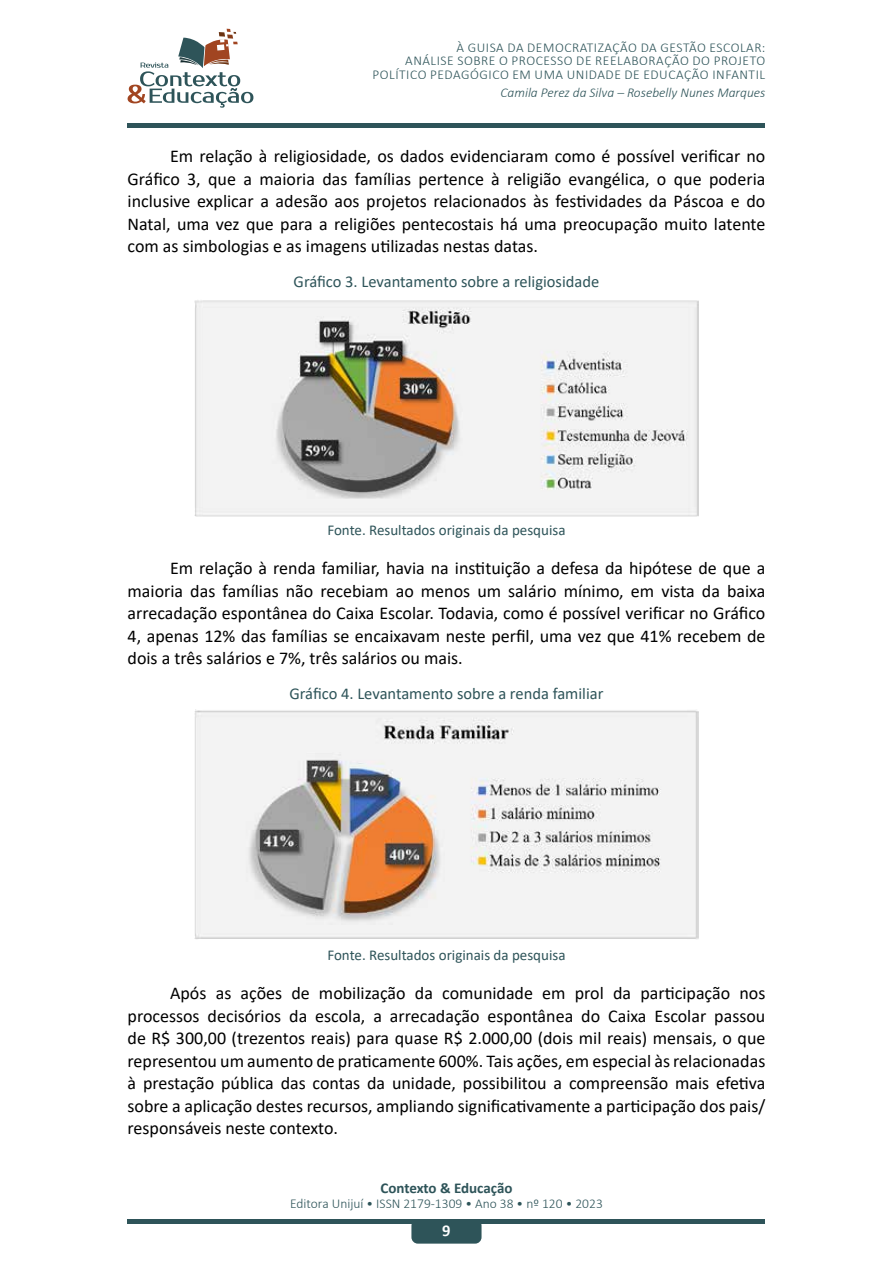
<style>
.page{position:relative;width:893px;height:1263px;background:#fff}
.page>*{position:absolute;margin:0;border:0;box-sizing:border-box;transform-origin:0 0}
.t1{font:18px/22.5px "Calibri";color:#000;text-align:justify}
.t2{font:16.5px "Calibri";color:#2e5459}
.t3{font:700 16.5px "Calibri";color:#fff}
.t4{font:15px "Calibri";color:#2e5459}
.t5{font:700 15px "Calibri";letter-spacing:-.005em;color:#2e5459}
.t6{font:300 13.5px/13.5px "Calibri";letter-spacing:.04em;color:#2e5459;text-align:right}
.t7{font:300 13.5px "Calibri";color:#2e5459}
.t8{font:italic 300 13.5px "Calibri";color:#2e5459}
</style>
<div class="page">
<div style="left:128px;top:1219px;width:637px;height:5px;background:#2e5459"></div>
<div style="left:411px;top:1219px;width:71px;height:24px;background:#2e5459;border-radius:6px"></div>
<div style="left:128px;top:123px;width:637px;height:5px;background:#2e5459"></div>
<svg style="left:128px;top:29px;width:125px;height:79px"></svg>
<img style="left:195px;top:300px;width:503px;height:216px">
<img style="left:194px;top:710px;width:505px;height:229px">
<p class="t6" style="left:372px;top:41px;width:394px">À GUISA DA DEMOCRATIZAÇÃO DA GESTÃO ESCOLAR:<br>ANÁLISE SOBRE O PROCESSO DE REELABORAÇÃO DO PROJETO<br>POLÍTICO PEDAGÓGICO EM UMA UNIDADE DE EDUCAÇÃO INFANTIL</p>
<p class="t8" style="left:500px;top:84px;width:266px">Camila Perez da Silva – Rosebelly Nunes Marques</p>
<p class="t1" style="left:128px;top:145px;width:639px;text-indent:43px">Em relação à religiosidade, os dados evidenciaram como é possível verificar no Gráfico 3, que a maioria das famílias pertence à religião evangélica, o que poderia inclusive explicar a adesão aos projetos relacionados às festividades da Páscoa e do Natal, uma vez que para a religiões pentecostais há uma preocupação muito latente com as simbologias e as imagens utilizadas nestas datas.</p>
<p class="t2" style="left:294px;top:270px;width:307px">Gráfico 3. Levantamento sobre a religiosidade</p>
<p class="t4" style="left:327px;top:519px;width:240px">Fonte. Resultados originais da pesquisa</p>
<p class="t1" style="left:128px;top:557px;width:639px;text-indent:43px">Em relação à renda familiar, havia na instituição a defesa da hipótese de que a maioria das famílias não recebiam ao menos um salário mínimo, em vista da baixa arrecadação espontânea do Caixa Escolar. Todavia, como é possível verificar no Gráfico 4, apenas 12% das famílias se encaixavam neste perfil, uma vez que 41% recebem de dois a três salários e 7%, três salários ou mais.</p>
<p class="t2" style="left:289px;top:682px;width:315px">Gráfico 4. Levantamento sobre a renda familiar</p>
<p class="t4" style="left:327px;top:944px;width:240px">Fonte. Resultados originais da pesquisa</p>
<p class="t1" style="left:128px;top:981px;width:639px;text-indent:43px">Após as ações de mobilização da comunidade em prol da participação nos processos decisórios da escola, a arrecadação espontânea do Caixa Escolar passou de R$ 300,00 (trezentos reais) para quase R$ 2.000,00 (dois mil reais) mensais, o que representou um aumento de praticamente 600%. Tais ações, em especial às relacionadas à prestação pública das contas da unidade, possibilitou a compreensão mais efetiva sobre a aplicação destes recursos, ampliando significativamente a participação dos pais/ responsáveis neste contexto.</p>
<p class="t5" style="left:380px;top:1177px;width:134px">Contexto &amp; Educação</p>
<p class="t7" style="left:290px;top:1195px;width:314px">Editora Unijuí • ISSN 2179-1309 • Ano 38 • nº 120 • 2023</p>
<p class="t3" style="left:442px;top:1219px;width:10px">9</p>
</div>
